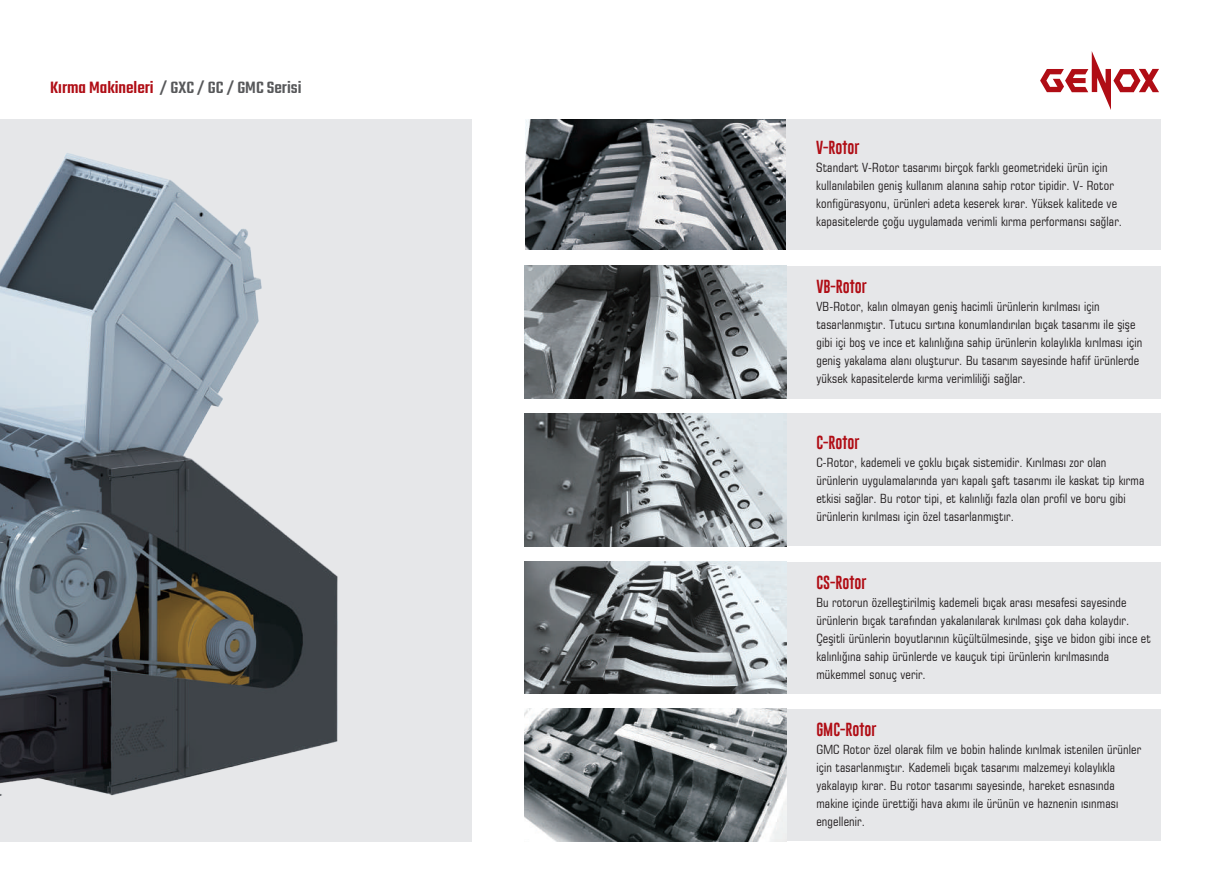
<style>
.page{position:relative;width:1212px;height:893px;background:#fff}
.page>*{position:absolute;margin:0;border:0;box-sizing:border-box;transform-origin:0 0}
.t1{font:500 18px "Teko";color:#57585a;scale:1.06 1}
.t2{font:13.8px "Gobold Lowplus";color:#b00d15}
.t3{font:condensed 12.75px/18px "Square 721 BT";letter-spacing:.015em;color:#231f20}
.s1{color:#b00d15}
</style>
<div class="page">
<div style="left:0;top:119px;width:471px;height:723px;background:#e6e7e9"></div>
<div style="left:784px;top:709px;width:377px;height:132px;background:#e6e7e9"></div>
<img style="left:524px;top:709px;width:263px;height:132px">
<div style="left:784px;top:413px;width:377px;height:133px;background:#e6e7e9"></div>
<img style="left:524px;top:414px;width:263px;height:132px">
<div style="left:784px;top:266px;width:377px;height:133px;background:#e6e7e9"></div>
<img style="left:524px;top:266px;width:263px;height:132px">
<div style="left:784px;top:562px;width:377px;height:131px;background:#e6e7e9"></div>
<img style="left:524px;top:561px;width:263px;height:133px">
<div style="left:784px;top:119px;width:377px;height:131px;background:#e6e7e9"></div>
<img style="left:525px;top:119px;width:260px;height:131px">
<svg style="left:1040px;top:51px;width:119px;height:59px"></svg>
<img style="left:0;top:153px;width:338px;height:643px">
<h1 class="t1" style="left:50px;top:77px;width:239px"><span class="s1">Kırma Makineleri</span> / GXC / GC / GMC Serisi</h1>
<p class="t2" style="left:816px;top:139px;width:45px">V-Rotor</p>
<p class="t3" style="left:816px;top:158px;width:307px">Standart V-Rotor tasarımı birçok farklı geometrideki ürün için kullanılabilen geniş kullanım alanına sahip rotor tipidir. V- Rotor konfigürasyonu, ürünleri adeta keserek kırar. Yüksek kalitede ve kapasitelerde çoğu uygulamada verimli kırma performansı sağlar.</p>
<p class="t2" style="left:816px;top:277px;width:52px">VB-Rotor</p>
<p class="t3" style="left:816px;top:297px;width:327px">VB-Rotor, kalın olmayan geniş hacimli ürünlerin kırılması için tasarlanmıştır. Tutucu sırtına konumlandırılan bıçak tasarımı ile şişe gibi içi boş ve ince et kalınlığına sahip ürünlerin kolaylıkla kırılması için geniş yakalama alanı oluşturur. Bu tasarım sayesinde hafif ürünlerde yüksek kapasitelerde kırma verimliliği sağlar.</p>
<p class="t2" style="left:816px;top:434px;width:45px">C-Rotor</p>
<p class="t3" style="left:816px;top:453px;width:329px">C-Rotor, kademeli ve çoklu bıçak sistemidir. Kırılması zor olan ürünlerin uygulamalarında yarı kapalı şaft tasarımı ile kaskat tip kırma etkisi sağlar. Bu rotor tipi, et kalınlığı fazla olan profil ve boru gibi ürünlerin kırılması için özel tasarlanmıştır.</p>
<p class="t2" style="left:816px;top:574px;width:52px">CS-Rotor</p>
<p class="t3" style="left:816px;top:593px;width:336px">Bu rotorun özelleştirilmiş kademeli bıçak arası mesafesi sayesinde ürünlerin bıçak tarafından yakalanılarak kırılması çok daha kolaydır.<br>Çeşitli ürünlerin boyutlarının küçültülmesinde, şişe ve bidon gibi ince et kalınlığına sahip ürünlerde ve kauçuk tipi ürünlerin kırılmasında mükemmel sonuç verir.</p>
<p class="t2" style="left:816px;top:720px;width:62px">GMC-Rotor</p>
<p class="t3" style="left:816px;top:740px;width:326px">GMC Rotor özel olarak film ve bobin halinde kırılmak istenilen ürünler için tasarlanmıştır. Kademeli bıçak tasarımı malzemeyi kolaylıkla yakalayıp kırar. Bu rotor tasarımı sayesinde, hareket esnasında makine içinde ürettiği hava akımı ile ürünün ve haznenin ısınması engellenir.</p>
</div>
